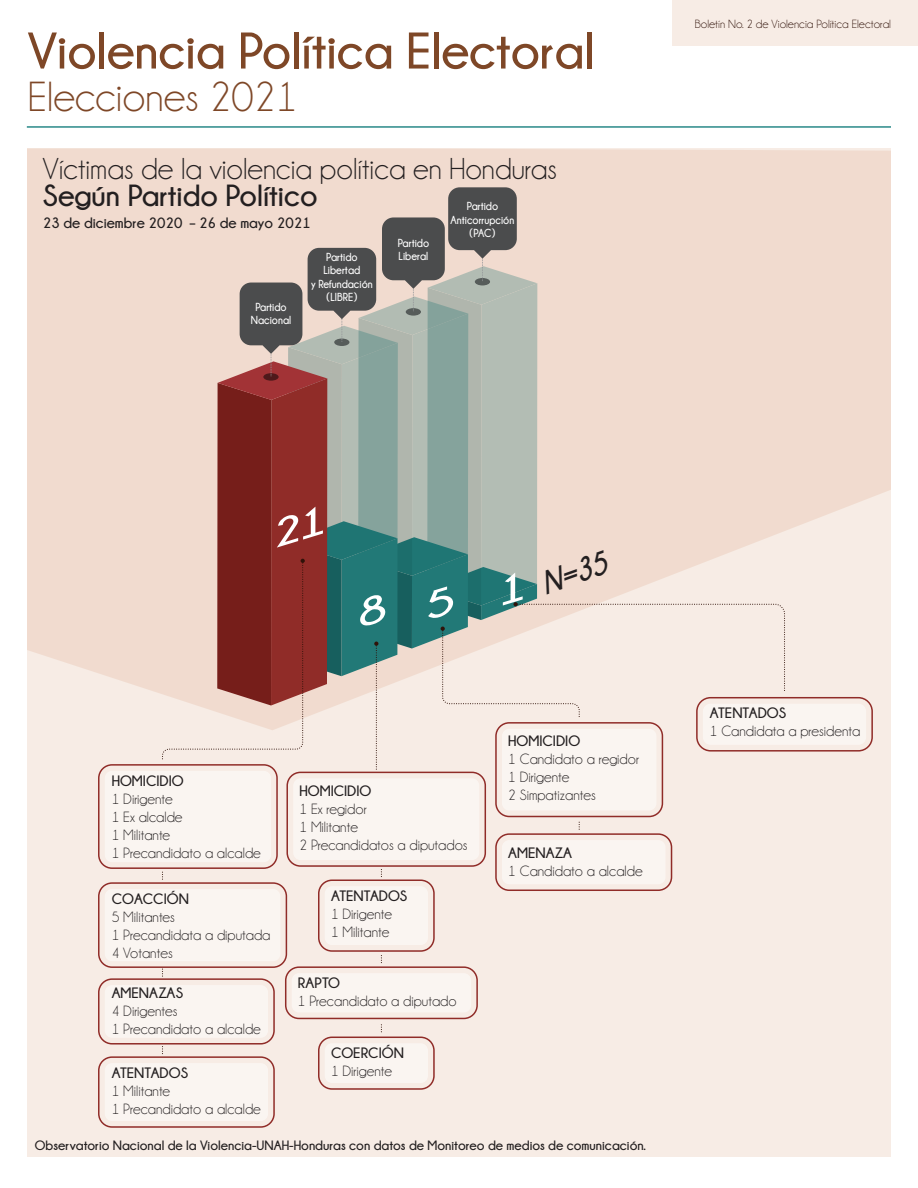
<style>
.page{position:relative;width:918px;height:1188px;background:#fff}
.page>*{position:absolute;margin:0;border:0;box-sizing:border-box;transform-origin:0 0}
.t1{font:700 51.3px "Champagne&Limousines";color:#7e4727}
.t2{font:42.45px "Champagne&Limousines";color:#7e4727}
.t3{font:italic 700 32.7px "Champagne&Limousines";color:#231f20;scale:.87 1}
.t4{font:30.45px "Champagne&Limousines";color:#231f20}
.t5{font:700 30.45px "Champagne&Limousines";color:#231f20}
.t6{font:15px/18px "Champagne&Limousines";color:#231f20}
.t7{font:700 15px "Champagne&Limousines";color:#231f20}
.t8{font:700 13.5px "Champagne&Limousines";color:#231f20}
.t9{font:12px "Champagne&Limousines";color:#301209}
.t10{font:700 11.55px/13px "Champagne&Limousines";color:#fff;text-align:center;scale:.91 1}
</style>
<div class="page">
<div style="left:27px;top:148px;width:864px;height:1009px;background:#f7ece5"></div>
<svg style="left:27px;top:148px;width:864px;height:559px;fill:#f1dbcf"></svg>
<hr style="left:27px;top:126px;width:864px;height:2px;background:#298988">
<div style="left:98px;top:764px;width:180px;height:105px;border:2px solid #902c28;border-radius:13px"></div>
<div style="left:286px;top:772px;width:200px;height:95px;border:2px solid #902c28;border-radius:13px"></div>
<div style="left:98px;top:882px;width:189px;height:86px;border:2px solid #902c28;border-radius:13px"></div>
<div style="left:98px;top:978px;width:177px;height:67px;border:2px solid #902c28;border-radius:13px"></div>
<div style="left:98px;top:1056px;width:177px;height:72px;border:2px solid #902c28;border-radius:13px"></div>
<div style="left:495px;top:722px;width:168px;height:95px;border:2px solid #902c28;border-radius:13px"></div>
<div style="left:495px;top:833px;width:177px;height:58px;border:2px solid #902c28;border-radius:13px"></div>
<div style="left:696px;top:697px;width:177px;height:55px;border:2px solid #902c28;border-radius:14px"></div>
<div style="left:318px;top:879px;width:117px;height:73px;border:2px solid #902c28;border-radius:13px"></div>
<div style="left:318px;top:1037px;width:117px;height:53px;border:2px solid #902c28;border-radius:13px"></div>
<div style="left:285px;top:966px;width:193px;height:53px;border:2px solid #902c28;border-radius:13px"></div>
<div style="left:105px;top:771px;width:166px;height:91px;background:#faf5f1;border-radius:7px"></div>
<div style="left:293px;top:778px;width:186px;height:82px;background:#faf5f1;border-radius:7px"></div>
<div style="left:105px;top:889px;width:175px;height:72px;background:#faf5f1;border-radius:7px"></div>
<div style="left:105px;top:985px;width:163px;height:53px;background:#faf5f1;border-radius:7px"></div>
<div style="left:105px;top:1063px;width:163px;height:58px;background:#faf5f1;border-radius:7px"></div>
<div style="left:502px;top:729px;width:154px;height:81px;background:#faf5f1;border-radius:7px"></div>
<div style="left:502px;top:840px;width:164px;height:44px;background:#faf5f1;border-radius:7px"></div>
<div style="left:703px;top:704px;width:163px;height:41px;background:#faf5f1;border-radius:8px"></div>
<div style="left:325px;top:886px;width:103px;height:59px;background:#faf5f1;border-radius:7px"></div>
<div style="left:325px;top:1043px;width:103px;height:40px;background:#faf5f1;border-radius:7px"></div>
<div style="left:292px;top:973px;width:179px;height:39px;background:#faf5f1;border-radius:7px"></div>
<div style="left:672px;top:0;width:246px;height:46px;background:#f7ece5"></div>
<svg style="left:161px;top:187px;width:625px;height:582px"></svg>
<h1 class="t1" style="left:28px;top:23px;width:568px">Violencia Política Electoral</h1>
<h2 class="t2" style="left:28px;top:75px;width:272px">Elecciones 2021</h2>
<h3 class="t4" style="left:43px;top:153px;width:516px">Víctimas de la violencia política en Honduras</h3>
<h3 class="t5" style="left:43px;top:179px;width:276px">Según Partido Político</h3>
<p class="t7" style="left:43px;top:214px;width:270px">23 de diciembre 2020 – 26 de mayo 2021</p>
<p class="t10" style="left:451px;top:200px;width:72px">Partido<br>Anticorrupción (PAC)</p>
<p class="t10" style="left:398px;top:237px;width:36px;text-align:left">Partido<br>Liberal</p>
<p class="t10" style="left:311px;top:251px;width:69px">Partido<br>Libertad<br>y Refundación (LIBRE)</p>
<p class="t10" style="left:251px;top:300px;width:46px">Partido<br>Nacional</p>
<p class="t9" style="left:695px;top:18px;width:198px">Boletín No. 2 de Violencia Política Electoral</p>
<h3 class="t3" style="left:536px;top:568px;width:79px;rotate:-20deg">N=35</h3>
<p class="t7" style="left:112px;top:772px;width:73px">HOMICIDIO</p>
<p class="t6" style="left:112px;top:790px;width:151px">1 Dirigente<br>1 Ex alcalde<br>1 Militante<br>1 Precandidato a alcalde</p>
<p class="t7" style="left:112px;top:891px;width:79px">COACCIÓN</p>
<p class="t6" style="left:112px;top:908px;width:160px">5 Militantes<br>1 Precandidata a diputada<br>4 Votantes</p>
<p class="t7" style="left:112px;top:985px;width:73px">AMENAZAS</p>
<p class="t6" style="left:112px;top:1003px;width:151px">4 Dirigentes<br>1 Precandidato a alcalde</p>
<p class="t7" style="left:112px;top:1064px;width:78px">ATENTADOS</p>
<p class="t6" style="left:112px;top:1082px;width:151px">1 Militante<br>1 Precandidato a alcalde</p>
<p class="t7" style="left:300px;top:782px;width:73px">HOMICIDIO</p>
<p class="t6" style="left:300px;top:800px;width:170px">1 Ex regidor<br>1 Militante<br>2 Precandidatos a diputados</p>
<p class="t7" style="left:331px;top:887px;width:78px">ATENTADOS</p>
<p class="t6" style="left:331px;top:905px;width:63px">1 Dirigente<br>1 Militante</p>
<p class="t7" style="left:298px;top:974px;width:44px">RAPTO</p>
<p class="t6" style="left:298px;top:992px;width:160px">1 Precandidato a diputado</p>
<p class="t7" style="left:331px;top:1044px;width:74px">COERCIÓN</p>
<p class="t6" style="left:331px;top:1062px;width:63px">1 Dirigente</p>
<p class="t7" style="left:508px;top:733px;width:73px">HOMICIDIO</p>
<p class="t6" style="left:508px;top:750px;width:132px">1 Candidato a regidor<br>1 Dirigente<br>2 Simpatizantes</p>
<p class="t7" style="left:508px;top:844px;width:65px">AMENAZA</p>
<p class="t6" style="left:508px;top:862px;width:136px">1 Candidato a alcalde</p>
<p class="t8" style="left:35px;top:1138px;width:613px">Observatorio Nacional de la Violencia-UNAH-Honduras con datos de Monitoreo de medios de comunicación.</p>
<p class="t7" style="left:710px;top:705px;width:78px">ATENTADOS</p>
<p class="t6" style="left:710px;top:722px;width:152px">1 Candidata a presidenta</p>
</div>
